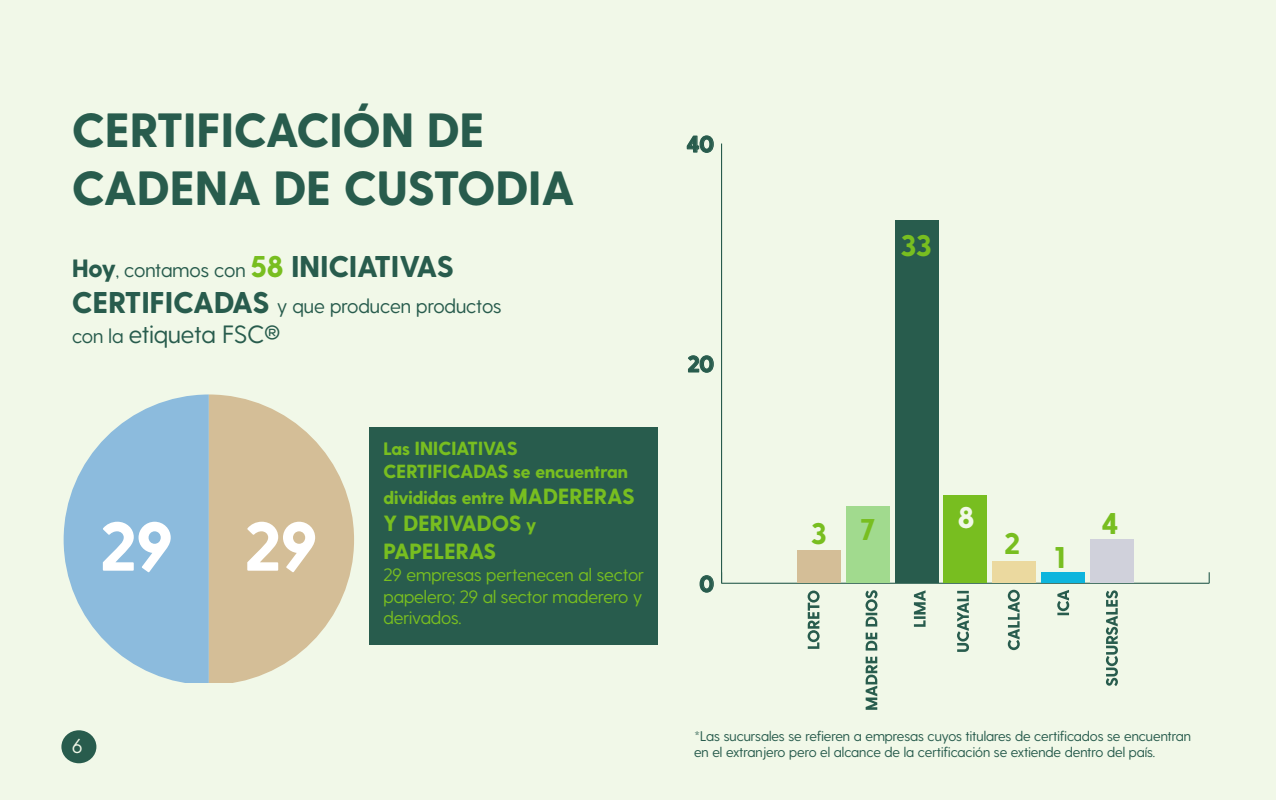
<style>
.page{position:relative;width:1280px;height:800px;background:#fff}
.page>*{position:absolute;margin:0;border:0;box-sizing:border-box;transform-origin:0 0}
.t1{font:800 69.2px "Greycliff CF";color:#fff}
.t2{font:800 48px/57.6px "Greycliff CF";letter-spacing:.01em;color:#285c4d}
.t3{font:800 29.9px "Greycliff CF";color:#78be20}
.t4{font:800 29.9px "Greycliff CF";color:#f1f8e8}
.t5{font:25px "Greycliff CF";color:#285c4d}
.t6{font:800 22.9px "Greycliff CF";color:#285c4d}
.t7{font:800 22px/28.8px "Greycliff CF";letter-spacing:.01em;color:#78be20}
.t8{font:20px/36px "Greycliff CF";letter-spacing:-.005em;color:#285c4d}
.t9{font:20px "Greycliff CF";color:#f1f8e8}
.t10{font:800 19px/22.8px "Greycliff CF";letter-spacing:.01em;color:#78be20}
.t11{font:18px/21.6px "Greycliff CF";color:#78be20;text-align:justify}
.t12{font:800 18px "Greycliff CF";color:#78be20}
.t13{font:14px/16.8px "Greycliff CF";color:#285c4d}
.s1{font-weight:800;font-size:25px}
.s2{font-weight:800;font-size:30px;color:#78be20}
.s3{font-weight:800;font-size:30px}
.s4{font-size:20px}
.s5{font-size:18px}
.s6{font-size:22px}
</style>
<div class="page">
<div style="left:0;top:0;width:1276px;height:800px;background:#f1f8e8"></div>
<div style="left:61px;top:730px;width:35px;height:33px;background:#285c4d;border-radius:50%"></div>
<hr style="left:722px;top:583px;width:487px;height:1px;background:#285c4d">
<svg style="left:699px;top:575px;width:15px;height:18px"></svg>
<svg style="left:688px;top:355px;width:26px;height:18px"></svg>
<svg style="left:686px;top:135px;width:28px;height:18px"></svg>
<hr style="left:721px;top:144px;width:1px;height:439px;background:#285c4d">
<div style="left:797px;top:550px;width:44px;height:33px;background:#d4be97"></div>
<div style="left:846px;top:506px;width:44px;height:77px;background:#a1da8e"></div>
<div style="left:895px;top:220px;width:44px;height:363px;background:#285c4d"></div>
<div style="left:943px;top:495px;width:44px;height:88px;background:#78be20"></div>
<div style="left:992px;top:561px;width:44px;height:22px;background:#ebd99f"></div>
<div style="left:1041px;top:572px;width:44px;height:11px;background:#0eb5dd"></div>
<div style="left:1090px;top:539px;width:44px;height:44px;background:#d0d1db"></div>
<svg style="left:808px;top:591px;width:12px;height:58px"></svg>
<svg style="left:914px;top:590px;width:12px;height:37px"></svg>
<svg style="left:957px;top:591px;width:12px;height:61px"></svg>
<svg style="left:1008px;top:590px;width:12px;height:60px"></svg>
<svg style="left:1057px;top:590px;width:12px;height:25px"></svg>
<svg style="left:1106px;top:590px;width:12px;height:96px"></svg>
<svg style="left:866px;top:657px;width:11px;height:53px"></svg>
<svg style="left:866px;top:633px;width:11px;height:18px"></svg>
<svg style="left:866px;top:590px;width:12px;height:37px"></svg>
<svg style="left:64px;top:394px;width:145px;height:289px;fill:#8cbbdd"></svg>
<svg style="left:209px;top:394px;width:145px;height:289px;fill:#d4be97"></svg>
<div style="left:369px;top:427px;width:289px;height:218px;background:#285c4d"></div>
<p class="t2" style="left:72px;top:103px;width:503px">CERTIFICACIÓN DE<br>CADENA DE CUSTODIA</p>
<p class="t8" style="left:72px;top:252px;width:431px"><span class="s1">Hoy</span>, contamos con <span class="s2">58</span> <span class="s3">INICIATIVAS<br>CERTIFICADAS</span> y que producen productos</p>
<p class="t5" style="left:72px;top:320px;width:210px"><span class="s4">con la</span> etiqueta FSC®</p>
<p class="t1" style="left:101px;top:505px;width:218px">29 29</p>
<h3 class="t9" style="left:72px;top:734px;width:12px">6</h3>
<p class="t10" style="left:383px;top:437px;width:246px"><span class="s5">Las</span> INICIATIVAS<br>CERTIFICADAS <span class="s5">se encuentran</span></p>
<p class="t12" style="left:383px;top:487px;width:253px">divididas entre <span class="s6">MADERERAS</span></p>
<p class="t7" style="left:384px;top:509px;width:154px">Y DERIVADOS <span class="s5">y<br></span>PAPELERAS</p>
<p class="t11" style="left:383px;top:564px;width:262px">29 empresas pertenecen al sector papelero; 29 al sector maderero y derivados.</p>
<p class="t6" style="left:687px;top:130px;width:29px">40</p>
<p class="t6" style="left:688px;top:350px;width:28px">20</p>
<p class="t6" style="left:699px;top:570px;width:16px">0</p>
<p class="t3" style="left:901px;top:228px;width:33px">33</p>
<p class="t3" style="left:811px;top:514px;width:66px">3 7</p>
<p class="t4" style="left:958px;top:500px;width:18px">8</p>
<p class="t3" style="left:1004px;top:532px;width:62px">2 1</p>
<p class="t3" style="left:1101px;top:506px;width:19px">4</p>
<p class="t13" style="left:694px;top:727px;width:499px">*Las sucursales se refieren a empresas cuyos titulares de certificados se encuentran en el extranjero pero el alcance de la certificación se extiende dentro del país.</p>
</div>
